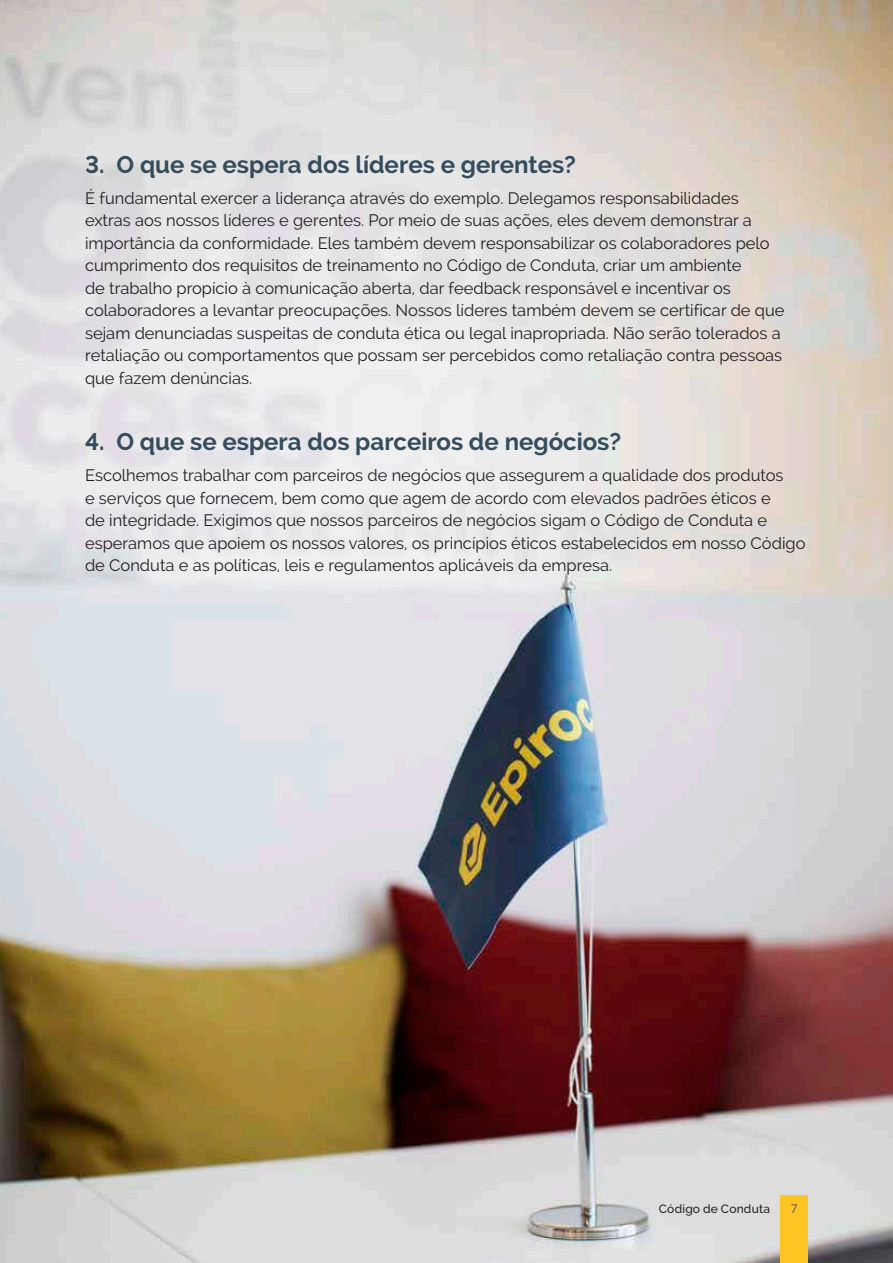
<style>
.page{position:relative;width:893px;height:1263px;background:#fff}
.page>*{position:absolute;margin:0;border:0;box-sizing:border-box;transform-origin:0 0}
.t1{font:700 24px "Raleway";color:#354c5c}
.t2{font:16.5px/22.5px "Raleway";color:#231f20}
.t3{font:500 12px "Raleway";letter-spacing:.015em;color:#231f20}
.t4{font:12px "Raleway";color:#354c5c}
</style>
<div class="page">
<img style="left:0;top:0;width:893px;height:1263px">
<div style="left:781px;top:1196px;width:27px;height:67px;background:#fec422"></div>
<h1 class="t1" style="left:85px;top:150px;width:492px">3. O que se espera dos líderes e gerentes?</h1>
<p class="t2" style="left:85px;top:186px;width:701px">É fundamental exercer a liderança através do exemplo. Delegamos responsabilidades extras aos nossos líderes e gerentes. Por meio de suas ações, eles devem demonstrar a importância da conformidade. Eles também devem responsabilizar os colaboradores pelo cumprimento dos requisitos de treinamento no Código de Conduta, criar um ambiente<br>de trabalho propício à comunicação aberta, dar feedback responsável e incentivar os colaboradores a levantar preocupações. Nossos líderes também devem se certificar de que sejam denunciadas suspeitas de conduta ética ou legal inapropriada. Não serão tolerados a retaliação ou comportamentos que possam ser percebidos como retaliação contra pessoas que fazem denúncias.</p>
<h1 class="t1" style="left:85px;top:428px;width:538px">4. O que se espera dos parceiros de negócios?</h1>
<p class="t2" style="left:85px;top:464px;width:722px">Escolhemos trabalhar com parceiros de negócios que assegurem a qualidade dos produtos<br>e serviços que fornecem, bem como que agem de acordo com elevados padrões éticos e<br>de integridade. Exigimos que nossos parceiros de negócios sigam o Código de Conduta e esperamos que apoiem os nossos valores, os princípios éticos estabelecidos em nosso Código de Conduta e as políticas, leis e regulamentos aplicáveis da empresa.</p>
<p class="t3" style="left:659px;top:1202px;width:113px">Código de Conduta</p>
<p class="t4" style="left:791px;top:1202px;width:8px">7</p>
</div>
